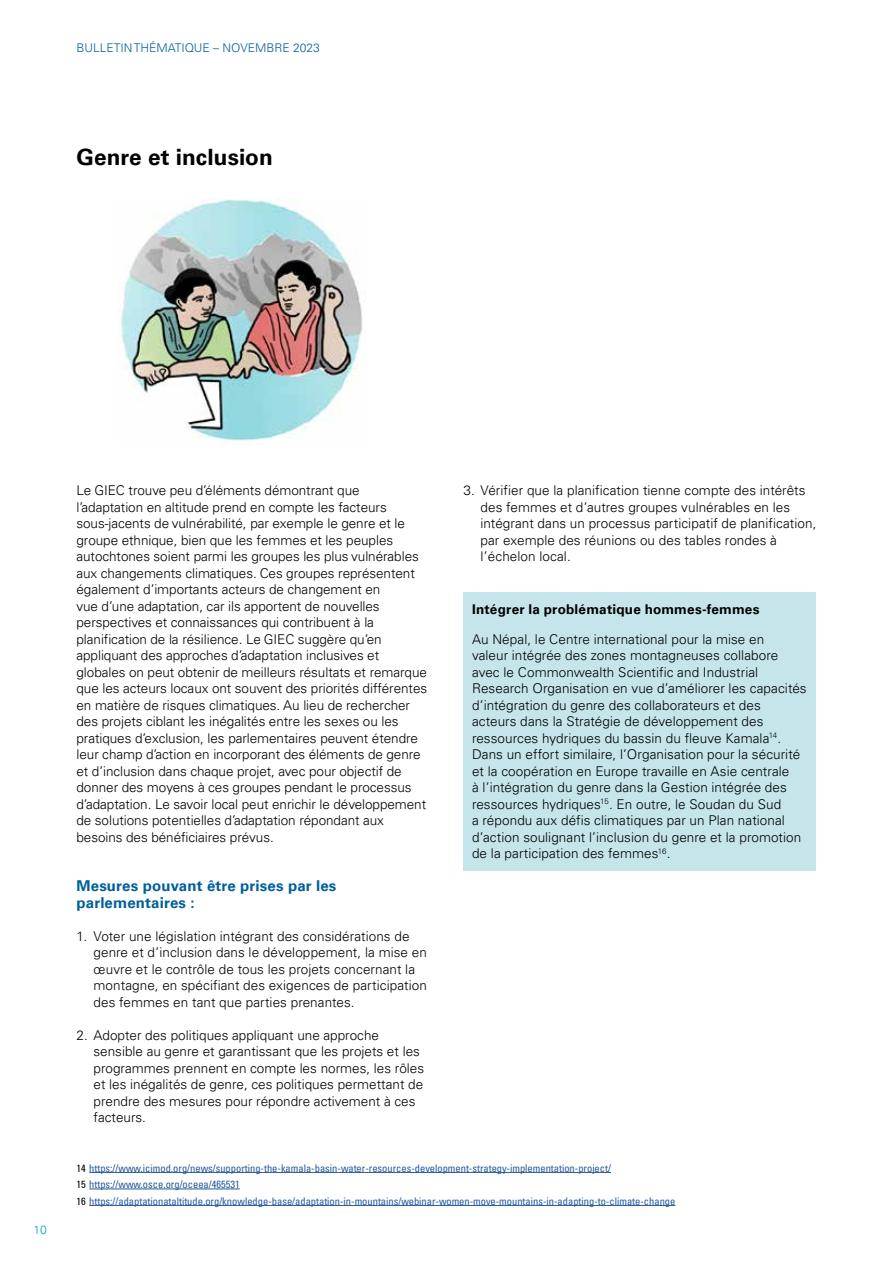
<style>
.page{position:relative;width:893px;height:1263px;background:#fff}
.page>*{position:absolute;margin:0;border:0;box-sizing:border-box;transform-origin:0 0}
.t1{font:700 22.5px "Univers";letter-spacing:.005em;color:#000}
.t2{font:700 15px/16.5px "Univers";letter-spacing:.01em;color:#005f9a}
.t3{font:300 13.5px/16.5px "Univers";letter-spacing:-.005em;color:#000}
.t4{font:700 13.5px "Univers";letter-spacing:.015em;color:#000}
.t5{font:300 12px "Univers";color:#005f9a}
.t6{font:300 12px "Univers";color:#00a4b7}
.t7{font:condensed 10.5px/16.5px "Univers";color:#275b9b}
.s1{color:#000}
</style>
<div class="page">
<div style="left:463px;top:592px;width:353px;height:30px;background:#c5e5eb"></div>
<div style="left:463px;top:609px;width:353px;height:29px;background:#c5e5eb"></div>
<div style="left:463px;top:625px;width:353px;height:246px;background:#c5e5eb"></div>
<hr style="left:89px;top:1172px;width:522px;height:1px;background:#275b9b">
<hr style="left:89px;top:1189px;width:151px;height:1px;background:#275b9b">
<hr style="left:89px;top:1205px;width:586px;height:1px;background:#275b9b">
<img style="left:121px;top:198px;width:242px;height:244px">
<p class="t5" style="left:77px;top:40px;width:245px">BULLETIN THÉMATIQUE – NOVEMBRE 2023</p>
<h1 class="t1" style="left:77px;top:144px;width:198px">Genre et inclusion</h1>
<p class="t6" style="left:33px;top:1222px;width:15px">10</p>
<p class="t3" style="left:77px;top:482px;width:352px">Le GIEC trouve peu d’éléments démontrant que l’adaptation en altitude prend en compte les facteurs sous-jacents de vulnérabilité, par exemple le genre et le groupe ethnique, bien que les femmes et les peuples autochtones soient parmi les groupes les plus vulnérables aux changements climatiques. Ces groupes représentent également d’importants acteurs de changement en<br>vue d’une adaptation, car ils apportent de nouvelles perspectives et connaissances qui contribuent à la planification de la résilience. Le GIEC suggère qu’en appliquant des approches d’adaptation inclusives et globales on peut obtenir de meilleurs résultats et remarque que les acteurs locaux ont souvent des priorités différentes en matière de risques climatiques. Au lieu de rechercher des projets ciblant les inégalités entre les sexes ou les pratiques d’exclusion, les parlementaires peuvent étendre leur champ d’action en incorporant des éléments de genre et d’inclusion dans chaque projet, avec pour objectif de donner des moyens à ces groupes pendant le processus d’adaptation. Le savoir local peut enrichir le développement de solutions potentielles d’adaptation répondant aux besoins des bénéficiaires prévus.</p>
<p class="t2" style="left:77px;top:878px;width:261px">Mesures pouvant être prises par les parlementaires :</p>
<p class="t3" style="left:94px;top:927px;width:335px;text-indent:-17px">1. Voter une législation intégrant des considérations de genre et d’inclusion dans le développement, la mise en œuvre et le contrôle de tous les projets concernant la montagne, en spécifiant des exigences de participation des femmes en tant que parties prenantes.</p>
<p class="t3" style="left:94px;top:1026px;width:332px;text-indent:-17px">2. Adopter des politiques appliquant une approche sensible au genre et garantissant que les projets et les programmes prennent en compte les normes, les rôles et les inégalités de genre, ces politiques permettant de prendre des mesures pour répondre activement à ces facteurs.</p>
<p class="t3" style="left:480px;top:482px;width:337px;text-indent:-17px">3. Vérifier que la planification tienne compte des intérêts des femmes et d’autres groupes vulnérables en les intégrant dans un processus participatif de planification, par exemple des réunions ou des tables rondes à l’échelon local.</p>
<p class="t4" style="left:472px;top:601px;width:289px">Intégrer la problématique hommes-femmes</p>
<p class="t3" style="left:472px;top:630px;width:336px">Au Népal, le Centre international pour la mise en<br>valeur intégrée des zones montagneuses collabore avec le Commonwealth Scientific and Industrial Research Organisation en vue d’améliorer les capacités d’intégration du genre des collaborateurs et des acteurs dans la Stratégie de développement des ressources hydriques du bassin du fleuve Kamala<sup>14</sup>.<br>Dans un effort similaire, l’Organisation pour la sécurité et la coopération en Europe travaille en Asie centrale<br>à l’intégration du genre dans la Gestion intégrée des ressources hydriques<sup>15</sup>. En outre, le Soudan du Sud<br>a répondu aux défis climatiques par un Plan national d’action soulignant l’inclusion du genre et la promotion de la participation des femmes<sup>16</sup>.</p>
<p class="t7" style="left:77px;top:1159px;width:600px"><span class="s1">14</span> https://www.icimod.org/news/supporting-the-kamala-basin-water-resources-development-strategy-implementation-project/<br><span class="s1">15</span> https://www.osce.org/oceea/465531<br><span class="s1">16</span> https://adaptationataltitude.org/knowledge-base/adaptation-in-mountains/webinar-women-move-mountains-in-adapting-to-climate-change</p>
</div>
